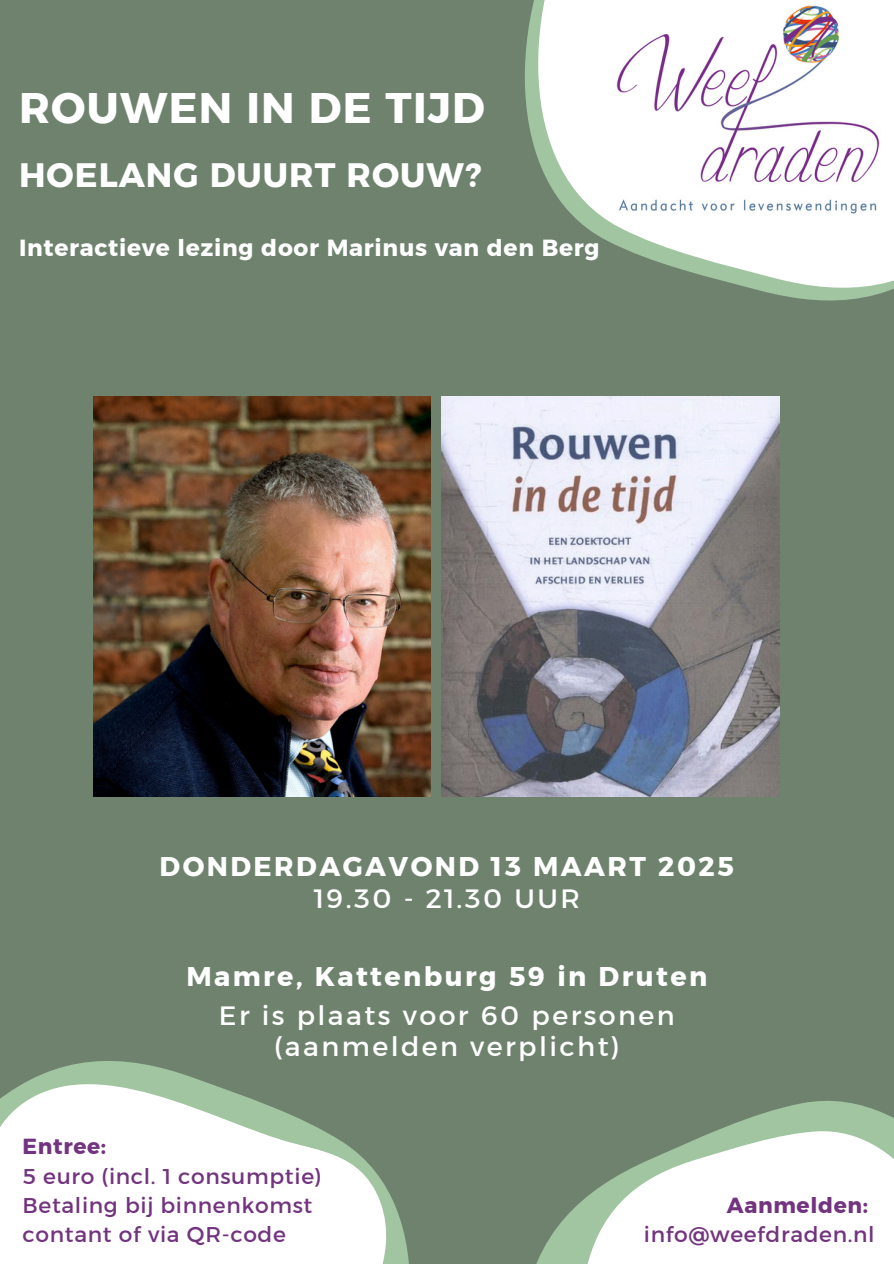
<style>
.page{position:relative;width:894px;height:1264px;background:#fff}
.page>*{position:absolute;margin:0;border:0;box-sizing:border-box;transform-origin:0 0}
.t1{font:42.6px "Kief Montaser Bold";letter-spacing:.03em;color:#fff}
.t2{font:33.75px "Kief Montaser Bold";letter-spacing:.03em;color:#fff}
.t3{font:27px/31.5px "Kief Montaser Bold";letter-spacing:.09em;color:#fff;text-align:center}
.t4{font:27px/31.5px "Kief Montaser Regular";letter-spacing:.09em;color:#fff;text-align:center}
.t5{font:23.25px "Kief Montaser Bold";letter-spacing:.03em;color:#fff}
.t6{font:21.75px "Kief Montaser Regular";letter-spacing:.03em;color:#72347e}
.t7{font:21.75px "Kief Montaser Bold";letter-spacing:.03em;color:#72347e}
.s1{font-family:"Kief Montaser Regular"}
</style>
<div class="page">
<div style="left:0;top:0;width:893px;height:1263px;background:#6e826e"></div>
<svg style="left:0;top:1061px;width:409px;height:202px;fill:#fff"></svg>
<img style="left:94px;top:396px;width:336px;height:401px">
<img style="left:441px;top:430px;width:338px;height:367px">
<svg style="left:415px;top:0;width:478px;height:430px"></svg>
<svg style="left:550px;top:1101px;width:343px;height:162px;fill:#fff"></svg>
<img style="left:607px;top:0;width:280px;height:216px">
<p class="t1" style="left:19px;top:82px;width:467px">ROUWEN IN DE TIJD</p>
<p class="t2" style="left:19px;top:155px;width:463px">HOELANG DUURT ROUW?</p>
<h3 class="t5" style="left:19px;top:233px;width:581px">Interactieve lezing door Marinus van den Berg</h3>
<p class="t3" style="left:159px;top:850px;width:576px">DONDERDAGAVOND 13 MAART 2025<br><span class="s1">19.30 - 21.30 UUR</span></p>
<p class="t3" style="left:186px;top:960px;width:522px">Mamre, Kattenburg 59 in Druten</p>
<p class="t4" style="left:219px;top:999px;width:457px">Er is plaats voor 60 personen (aanmelden verplicht)</p>
<h1 class="t7" style="left:23px;top:1133px;width:85px">Entree:</h1>
<h2 class="t6" style="left:23px;top:1162px;width:300px">5 euro (incl. 1 consumptie)</h2>
<h6 class="t6" style="left:23px;top:1191px;width:291px">Betaling bij binnenkomst</h6>
<p class="t6" style="left:23px;top:1221px;width:265px">contant of via QR-code</p>
<p class="t7" style="left:726px;top:1191px;width:143px">Aanmelden:</p>
<p class="t6" style="left:643px;top:1221px;width:232px">info@weefdraden.nl</p>
</div>
